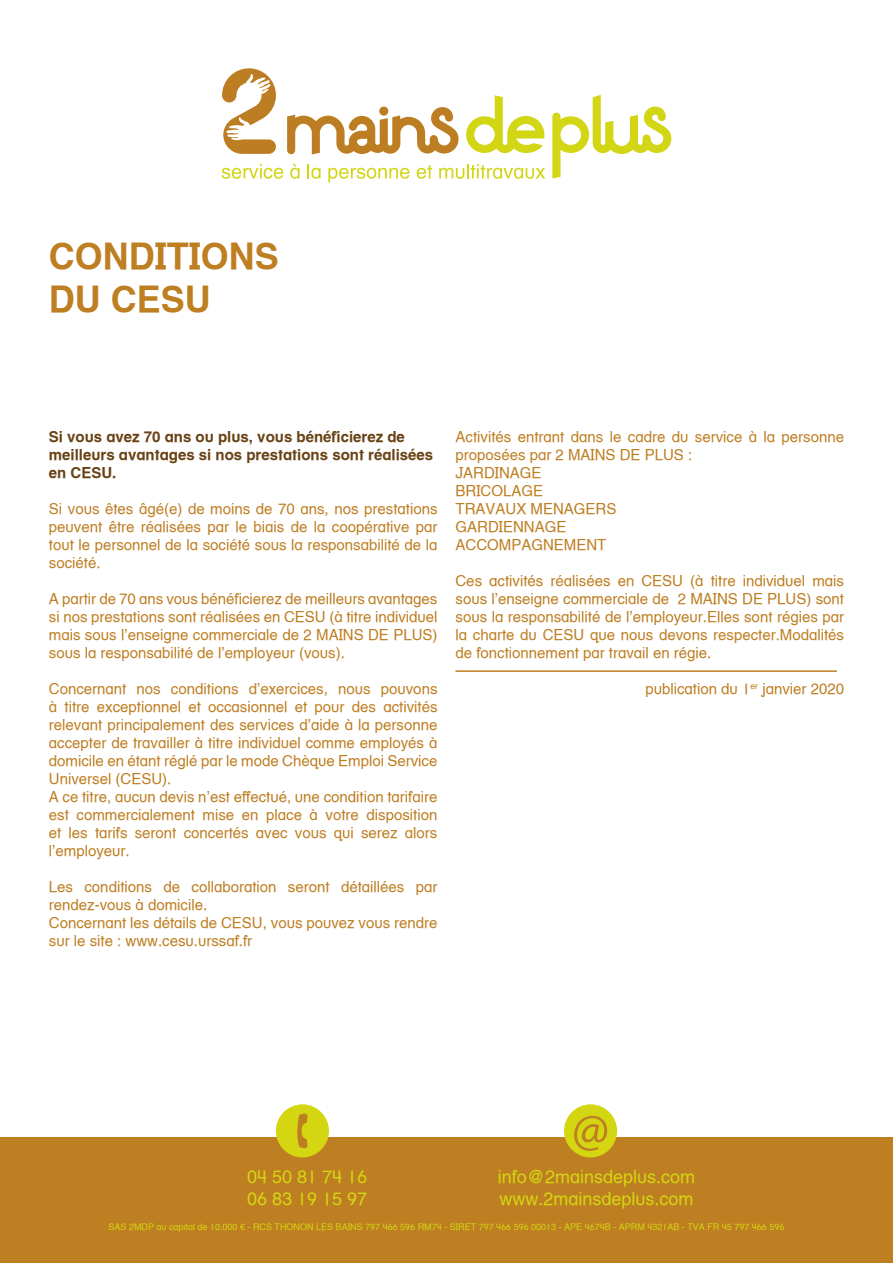
<style>
.page{position:relative;width:893px;height:1263px;background:#fff}
.page>*{position:absolute;margin:0;border:0;box-sizing:border-box;transform-origin:0 0}
.t1{font:50.25px "Myriad Pro";color:#be7e22}
.t2{font:700 36px/43.2px "Helvetica Textbook LT";color:#be7e22}
.t3{font:18px/21.6px "Helvetica Textbook LT";color:#d3d611}
.t4{font:15px/18px "Helvetica Textbook LT";color:#be7e22;text-align:justify}
.t5{font:700 15px/18px "Helvetica Textbook LT";color:#684214}
.t6{font:9px "Helvetica Textbook LT";color:#d3d611}
</style>
<div class="page">
<svg style="left:222px;top:68px;width:54px;height:86px"></svg>
<svg style="left:552px;top:95px;width:119px;height:83px"></svg>
<svg style="left:466px;top:95px;width:78px;height:58px"></svg>
<svg style="left:287px;top:107px;width:172px;height:47px"></svg>
<div style="left:379px;top:107px;width:9px;height:9px;background:#bd7e23;border-radius:50%"></div>
<svg style="left:222px;top:164px;width:61px;height:15px"></svg>
<svg style="left:290px;top:164px;width:9px;height:15px"></svg>
<svg style="left:308px;top:164px;width:12px;height:15px"></svg>
<svg style="left:328px;top:168px;width:81px;height:15px"></svg>
<svg style="left:417px;top:165px;width:15px;height:14px"></svg>
<svg style="left:439px;top:164px;width:106px;height:15px"></svg>
<hr style="left:455px;top:670px;width:382px;height:2px;background:#be7e22">
<div style="left:0;top:1138px;width:893px;height:125px;background:#be7e22"></div>
<div style="left:276px;top:1104px;width:53px;height:53px;background:#d3d611;border-radius:50%"></div>
<svg style="left:297px;top:1113px;width:11px;height:35px"></svg>
<div style="left:564px;top:1104px;width:53px;height:53px;background:#d3d611;border-radius:50%"></div>
<h2 class="t2" style="left:49px;top:234px;width:231px">CONDITIONS<br>DU CESU</h2>
<p class="t5" style="left:49px;top:427px;width:386px">Si vous avez 70 ans ou plus, vous bénéficierez de meilleurs avantages si nos prestations sont réalisées en CESU.</p>
<p class="t4" style="left:49px;top:500px;width:390px">Si vous êtes âgé(e) de moins de 70 ans, nos prestations peuvent être réalisées par le biais de la coopérative par tout le personnel de la société sous la responsabilité de la société.</p>
<p class="t4" style="left:49px;top:590px;width:390px">A partir de 70 ans vous bénéficierez de meilleurs avantages si nos prestations sont réalisées en CESU (à titre individuel mais sous l’enseigne commerciale de 2 MAINS DE PLUS) sous la responsabilité de l’employeur (vous).</p>
<p class="t4" style="left:49px;top:680px;width:390px;text-align:left">Concernant nos conditions d’exercices, nous pouvons à titre exceptionnel et occasionnel et pour des activités relevant principalement des services d’aide à la personne accepter de travailler à titre individuel comme employés à domicile en étant réglé par le mode Chèque Emploi Service Universel (CESU).<br>A ce titre, aucun devis n’est effectué, une condition tarifaire est commercialement mise en place à votre disposition et les tarifs seront concertés avec vous qui serez alors l’employeur.</p>
<p class="t4" style="left:49px;top:878px;width:390px;text-align:left">Les conditions de collaboration seront détaillées par rendez-vous à domicile.<br>Concernant les détails de CESU, vous pouvez vous rendre sur le site : www.cesu.urssaf.fr</p>
<p class="t4" style="left:455px;top:427px;width:390px;text-align:left">Activités entrant dans le cadre du service à la personne proposées par 2 MAINS DE PLUS :<br>JARDINAGE<br>BRICOLAGE<br>TRAVAUX MENAGERS<br>GARDIENNAGE<br>ACCOMPAGNEMENT</p>
<p class="t4" style="left:455px;top:571px;width:390px">Ces activités réalisées en CESU (à titre individuel mais sous l’enseigne commerciale de 2 MAINS DE PLUS) sont sous la responsabilité de l’employeur.Elles sont régies par la charte du CESU que nous devons respecter.Modalités de fonctionnement par travail en régie.</p>
<p class="t4" style="left:645px;top:679px;width:200px">publication du 1<sup>er</sup> janvier 2020</p>
<h1 class="t1" style="left:572px;top:1098px;width:39px">@</h1>
<p class="t3" style="left:247px;top:1166px;width:122px">04 50 81 74 16<br>06 83 19 15 97</p>
<p class="t3" style="left:498px;top:1166px;width:199px">info@2mainsdeplus.com www.2mainsdeplus.com</p>
<p class="t6" style="left:109px;top:1222px;width:677px">SAS 2MDP au capital de 10.000 € - RCS THONON LES BAINS 797 466 596 RM74 - SIRET 797 466 596 00013 - APE 4674B - APRM 4321AB - TVA FR 45 797 466 596</p>
</div>
